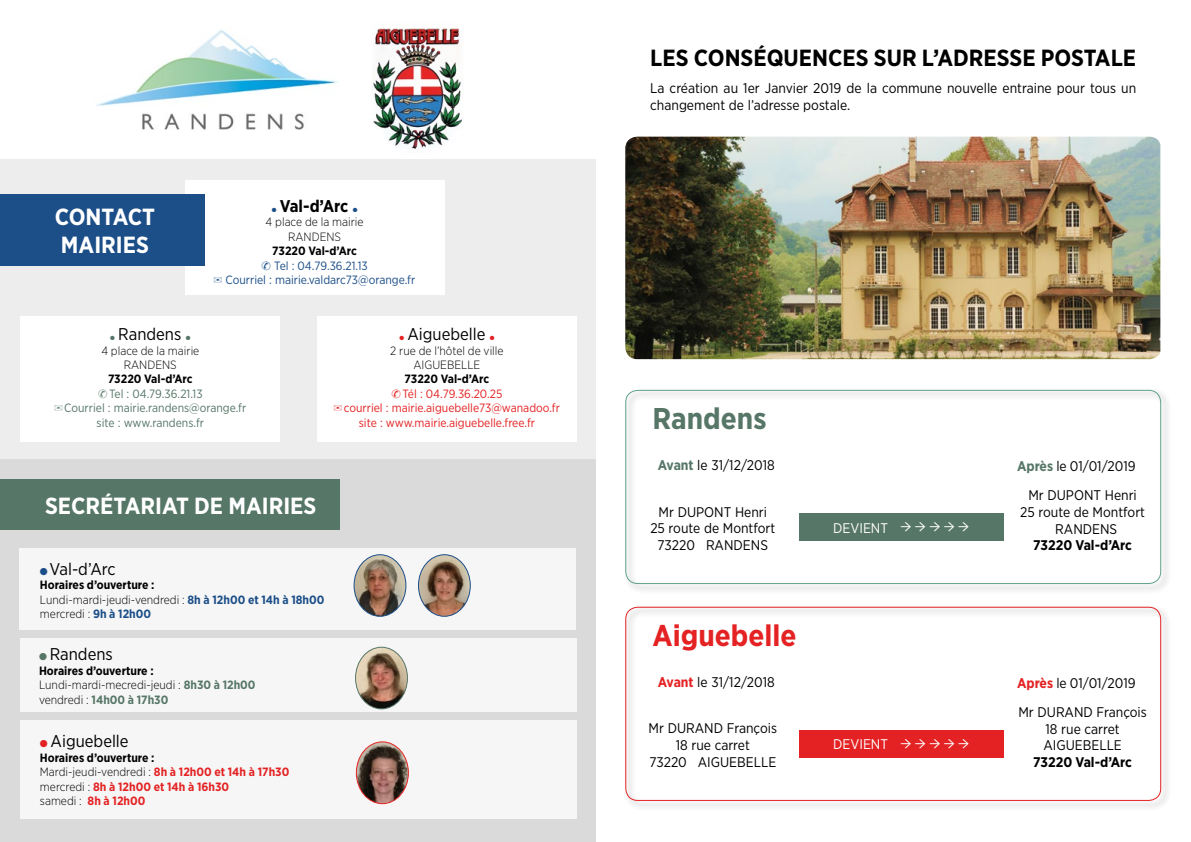
<style>
.page{position:relative;width:1191px;height:842px;background:#fff}
.page>*{position:absolute;margin:0;border:0;box-sizing:border-box;transform-origin:0 0}
.t1{font:700 30px "Gotham Narrow";color:#e42223}
.t2{font:700 30px "Gotham Narrow";color:#567667}
.t3{font:700 23.3px "Gotham Narrow";color:#000}
.t4{font:700 23.3px "Gotham Narrow";color:#fff}
.t5{font:17px "Gotham Narrow";color:#000}
.t6{font:700 condensed 17px "Minion Pro";color:#fff}
.t7{font:700 17px "Gotham Narrow";letter-spacing:-.01em;color:#000}
.t8{font:14px/16.8px "Gotham Narrow";color:#000}
.t9{font:700 14px "Gotham Narrow";color:#000}
.t10{font:14px "Gotham Narrow";color:#fff}
.t11{font:300 12px/14.4px "Gotham Narrow";color:#000}
.t12{font:700 12px "Gotham Narrow";color:#000}
.t13{font:12px "Gotham Narrow";color:#e42223}
.t14{font:12px "Gotham Narrow";color:#567667}
.t15{font:12px "Gotham Narrow";color:#1c4e88}
.t16{font:700 12px "Gotham Narrow";color:#e42223}
.t17{font:6px "Zapf Dingbats ITC";color:#1c4e88}
.t18{font:6px "Zapf Dingbats ITC";color:#567667}
.t19{font:6px "Zapf Dingbats ITC";color:#e42223}
.s1{color:#1c4e88}
.s2{color:#1d538f}
.s3{color:#567667}
.s4{color:#5f8271}
.s5{color:#e42223}
.s6{font-weight:700;color:#1c4e88}
.s7{font-weight:700;color:#567667}
.s8{font-weight:700;color:#e42223}
.s9{font-weight:300;color:#000}
</style>
<div class="page">
<div style="left:0;top:159px;width:595px;height:301px;background:#ededed"></div>
<div style="left:0;top:460px;width:595px;height:382px;background:#dadada"></div>
<img style="left:96px;top:29px;width:242px;height:101px">
<img style="left:373px;top:22px;width:89px;height:127px">
<div style="left:0;top:479px;width:340px;height:51px;background:#567667"></div>
<div style="left:623px;top:388px;width:548px;height:206px;background:#000;opacity:.51"></div>
<div style="left:625px;top:390px;width:536px;height:194px;border:1px solid #5fa387;border-radius:12px"></div>
<div style="left:623px;top:605px;width:548px;height:206px;background:#000;opacity:.51"></div>
<div style="left:625px;top:607px;width:536px;height:194px;border:1px solid #e42223;border-radius:12px"></div>
<img style="left:625px;top:137px;width:535px;height:222px">
<div style="left:19px;top:548px;width:557px;height:81px;background:#f6f6f6"></div>
<div style="left:20px;top:638px;width:556px;height:74px;background:#f6f6f6"></div>
<div style="left:20px;top:720px;width:556px;height:98px;background:#f6f6f6"></div>
<img style="left:354px;top:555px;width:52px;height:61px">
<div style="left:354px;top:554px;width:52px;height:63px;border:1px solid #1c4e88;border-radius:50%"></div>
<img style="left:418px;top:555px;width:52px;height:61px">
<div style="left:418px;top:554px;width:52px;height:63px;border:1px solid #1c4e88;border-radius:50%"></div>
<img style="left:355px;top:647px;width:52px;height:62px">
<div style="left:355px;top:647px;width:53px;height:62px;border:1px solid #567667;border-radius:50%"></div>
<img style="left:356px;top:743px;width:52px;height:61px">
<div style="left:356px;top:741px;width:53px;height:63px;border:1px solid #e42223;border-radius:50%"></div>
<div style="left:185px;top:181px;width:259px;height:114px;background:#fff"></div>
<div style="left:21px;top:316px;width:259px;height:125px;background:#fff"></div>
<div style="left:317px;top:316px;width:260px;height:125px;background:#fff"></div>
<div style="left:0;top:194px;width:204px;height:71px;background:#1c4e88"></div>
<p class="t4" style="left:55px;top:201px;width:102px">CONTACT</p>
<p class="t4" style="left:61px;top:229px;width:89px">MAIRIES</p>
<p class="t7" style="left:272px;top:195px;width:78px"><span class="s1">●</span> Val-d’Arc</p>
<p class="t17" style="left:353px;top:207px;width:6px">●</p>
<p class="t11" style="left:266px;top:215px;width:99px">4 place de la mairie</p>
<p class="t11" style="left:288px;top:229px;width:55px">RANDENS</p>
<p class="t12" style="left:272px;top:243px;width:86px">73220 Val-d’Arc</p>
<p class="t15" style="left:261px;top:258px;width:108px"><span class="s2">✆</span> Tel : 04.79.36.21.13</p>
<p class="t15" style="left:214px;top:272px;width:203px"><span class="s2">✉</span> Courriel : mairie.valdarc73@orange.fr</p>
<p class="t5" style="left:110px;top:324px;width:73px"><span class="s3">●</span> Randens</p>
<p class="t18" style="left:186px;top:335px;width:6px">●</p>
<p class="t11" style="left:101px;top:343px;width:99px">4 place de la mairie</p>
<p class="t11" style="left:124px;top:357px;width:55px">RANDENS</p>
<p class="t12" style="left:108px;top:371px;width:86px">73220 Val-d’Arc</p>
<p class="t14" style="left:98px;top:386px;width:106px"><span class="s4">✆</span>Tel : 04.79.36.21.13</p>
<p class="t14" style="left:54px;top:400px;width:193px"><span class="s4">✉</span>Courriel : mairie.randens@orange.fr</p>
<p class="t14" style="left:97px;top:415px;width:109px">site : www.randens.fr</p>
<p class="t5" style="left:399px;top:324px;width:88px"><span class="s5">●</span> Aiguebelle</p>
<p class="t19" style="left:490px;top:335px;width:6px">●</p>
<p class="t11" style="left:390px;top:343px;width:115px">2 rue de l’hôtel de ville</p>
<p class="t11" style="left:413px;top:357px;width:68px">AIGUEBELLE</p>
<p class="t12" style="left:404px;top:371px;width:86px">73220 Val-d’Arc</p>
<p class="t13" style="left:391px;top:386px;width:112px">✆Tél : 04.79.36.20.25</p>
<p class="t13" style="left:334px;top:400px;width:227px">✉courriel : mairie.aiguebelle73@wanadoo.fr</p>
<p class="t13" style="left:359px;top:415px;width:178px">site : www.mairie.aiguebelle.free.fr</p>
<p class="t4" style="left:45px;top:490px;width:273px">SECRÉTARIAT DE MAIRIES</p>
<p class="t5" style="left:40px;top:558px;width:77px"><span class="s1">●</span> Val-d’Arc</p>
<p class="t12" style="left:40px;top:577px;width:116px">Horaires d’ouverture :</p>
<p class="t11" style="left:40px;top:592px;width:286px">Lundi-mardi-jeudi-vendredi : <span class="s6">8h à 12h00 et 14h à 18h00</span></p>
<p class="t11" style="left:40px;top:606px;width:113px">mercredi : <span class="s6">9h à 12h00</span></p>
<p class="t5" style="left:39px;top:644px;width:75px"><span class="s3">●</span> Randens</p>
<p class="t12" style="left:39px;top:663px;width:116px">Horaires d’ouverture :</p>
<p class="t11" style="left:39px;top:677px;width:218px">Lundi-mardi-mecredi-jeudi : <span class="s7">8h30 à 12h00 </span>vendredi : <span class="s7">14h00 à 17h30</span></p>
<p class="t5" style="left:40px;top:731px;width:90px"><span class="s5">●</span> Aiguebelle</p>
<p class="t12" style="left:40px;top:750px;width:116px">Horaires d’ouverture :</p>
<p class="t11" style="left:40px;top:764px;width:251px">Mardi-jeudi-vendredi : <span class="s8">8h à 12h00 et 14h à 17h30</span></p>
<p class="t16" style="left:40px;top:779px;width:191px"><span class="s9">mercredi :</span> 8h à 12h00 et 14h à 16h30</p>
<p class="t16" style="left:40px;top:793px;width:107px"><span class="s9">samedi :</span> 8h à 12h00</p>
<p class="t3" style="left:650px;top:42px;width:487px">LES CONSÉQUENCES SUR L’ADRESSE POSTALE</p>
<p class="t8" style="left:650px;top:79px;width:487px">La création au 1er Janvier 2019 de la commune nouvelle entraine pour tous un changement de l’adresse postale.</p>
<p class="t2" style="left:652px;top:399px;width:115px">Randens</p>
<p class="t8" style="left:658px;top:456px;width:118px"><span class="s7">Avant</span> le 31/12/2018</p>
<p class="t8" style="left:658px;top:503px;width:110px">Mr DUPONT Henri</p>
<p class="t8" style="left:650px;top:520px;width:126px">25 route de Montfort</p>
<p class="t8" style="left:657px;top:537px;width:112px">73220 RANDENS</p>
<p class="t1" style="left:652px;top:616px;width:145px">Aiguebelle</p>
<p class="t8" style="left:658px;top:673px;width:118px"><span class="s8">Avant</span> le 31/12/2018</p>
<p class="t8" style="left:648px;top:720px;width:130px">Mr DURAND François</p>
<p class="t8" style="left:676px;top:737px;width:76px">18 rue carret</p>
<p class="t8" style="left:649px;top:753px;width:128px">73220 AIGUEBELLE</p>
<p class="t10" style="left:833px;top:519px;width:56px">DEVIENT</p>
<p class="t6" style="left:900px;top:514px;width:70px">→ → → → →</p>
<p class="t10" style="left:833px;top:736px;width:56px">DEVIENT</p>
<p class="t6" style="left:900px;top:731px;width:70px">→ → → → →</p>
<p class="t8" style="left:1017px;top:457px;width:120px"><span class="s7">Après</span> le 01/01/2019</p>
<p class="t8" style="left:1028px;top:486px;width:110px">Mr DUPONT Henri</p>
<p class="t8" style="left:1020px;top:503px;width:126px">25 route de Montfort</p>
<p class="t8" style="left:1055px;top:520px;width:64px">RANDENS</p>
<p class="t9" style="left:1033px;top:536px;width:100px">73220 Val-d’Arc</p>
<p class="t8" style="left:1017px;top:674px;width:120px"><span class="s8">Après</span> le 01/01/2019</p>
<p class="t8" style="left:1018px;top:703px;width:130px">Mr DURAND François</p>
<p class="t8" style="left:1045px;top:720px;width:76px">18 rue carret</p>
<p class="t8" style="left:1043px;top:737px;width:80px">AIGUEBELLE</p>
<p class="t9" style="left:1033px;top:753px;width:100px">73220 Val-d’Arc</p>
</div>
